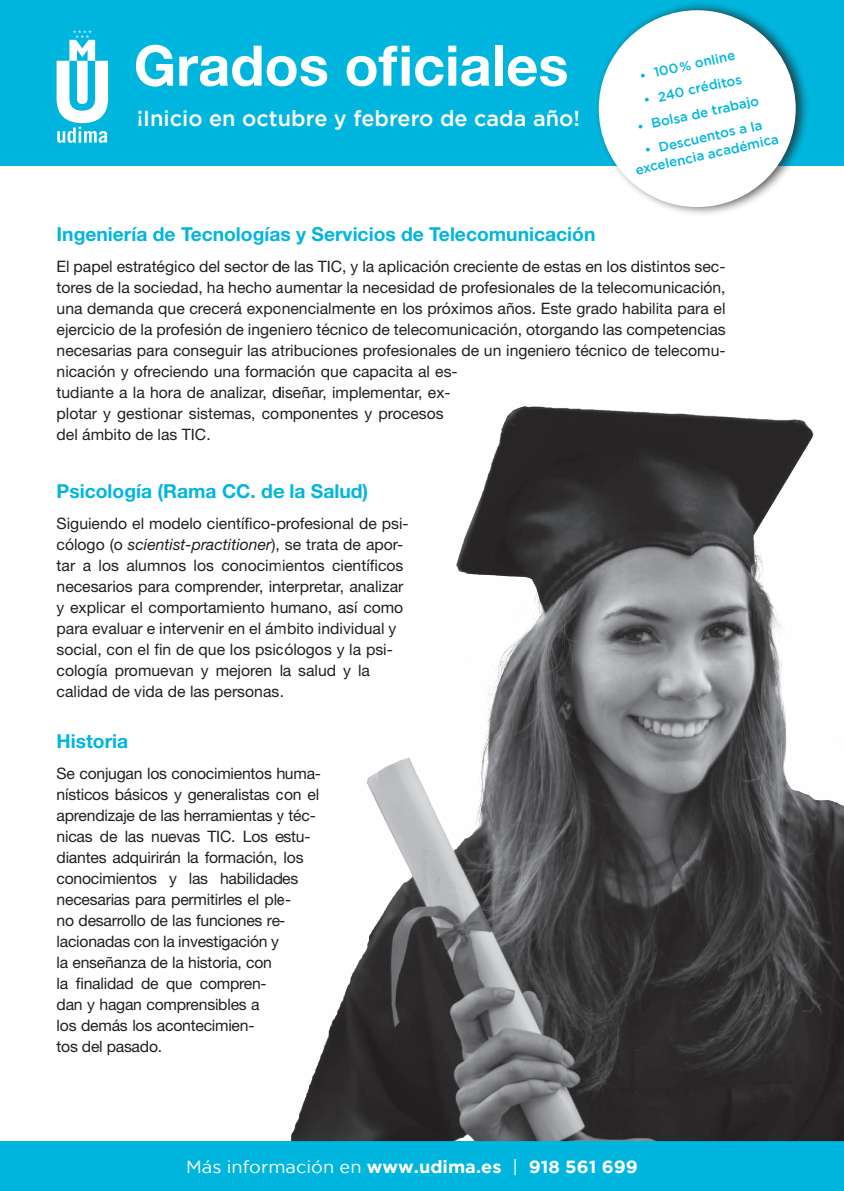
<style>
.page{position:relative;width:844px;height:1191px;background:#fff}
.page>*{position:absolute;margin:0;border:0;box-sizing:border-box;transform-origin:0 0}
.t1{font:700 56px "Helvetica Neue LT Std";color:#fff}
.P_clave_rtye{font:500 21.7px "Gotham";color:#fff}
.t2{font:700 19.25px "Helvetica Neue LT Std";color:#00b6de}
.t3{font:700 17.5px "Gotham";color:#fff;scale:1.04 1}
.t4{font:15.75px/21px "Helvetica Neue LT Std";color:#231f20}
.P_clave_rtye-2{font:500 13.3px/17.3px "Gotham";color:#00b6de;text-align:center}
.s1{font-style:italic}
.s2{font-weight:400}
</style>
<div class="page">
<div style="left:0;top:1141px;width:843px;height:50px;background:#00b6de"></div>
<div style="left:0;top:0;width:843px;height:165px;background:#00b6de"></div>
<img style="left:290px;top:406px;width:553px;height:735px">
<svg style="left:57px;top:30px;width:51px;height:113px"></svg>
<div style="left:594px;top:1px;width:216px;height:215px;background:#231f20;opacity:.75"></div>
<div style="left:598px;top:10px;width:197px;height:197px;background:#fff;border-radius:50%"></div>
<p class="t1" style="left:134px;top:31px;width:436px">Grados oficiales</p>
<p class="P_clave_rtye" style="left:137px;top:105px;width:444px">¡Inicio en octubre y febrero de cada año!</p>
<p class="P_clave_rtye-2" style="left:637px;top:67px;width:99px;rotate:-12deg">• 100% online</p>
<p class="P_clave_rtye-2" style="left:641px;top:91px;width:101px;rotate:-12deg">• 240 créditos</p>
<p class="P_clave_rtye-2" style="left:635px;top:118px;width:126px;rotate:-12deg">• Bolsa de trabajo</p>
<p class="P_clave_rtye-2" style="left:630px;top:144px;width:148px;rotate:-12deg">• Descuentos a la excelencia académica</p>
<p class="t2" style="left:57px;top:222px;width:540px">Ingeniería de Tecnologías y Servicios de Telecomunicación</p>
<p class="t4" style="left:57px;top:256px;width:670px">El papel estratégico del sector de las TIC, y la aplicación creciente de estas en los distintos sec&shy;tores de la sociedad, ha hecho aumentar la necesidad de profesionales de la telecomunicación, una demanda que crecerá exponencialmente en los próximos años. Este grado habilita para el ejercicio de la profesión de ingeniero técnico de telecomunicación, otorgando las competencias necesarias para conseguir las atribuciones profesionales de un ingeniero técnico de telecomu&shy;nicación y ofreciendo una formación que capacita al es-<br>tudiante a la hora de analizar, diseñar, implementar, ex-<br>plotar y gestionar sistemas, componentes y procesos<br>del ámbito de las TIC.</p>
<p class="t2" style="left:57px;top:479px;width:313px">Psicología (Rama CC. de la Salud)</p>
<p class="t4" style="left:57px;top:513px;width:353px">Siguiendo el modelo científico-profesional de psi&shy;cólogo (o <span class="s1">scientist-practitioner</span>), se trata de apor&shy;tar a los alumnos los conocimientos científicos necesarios para comprender, interpretar, analizar y explicar el comportamiento humano, así como para evaluar e intervenir en el ámbito individual y social, con el fin de que los psicólogos y la psi&shy;cología promuevan y mejoren la salud y la calidad de vida de las personas.</p>
<p class="t2" style="left:57px;top:729px;width:73px">Historia</p>
<p class="t4" style="left:57px;top:763px;width:266px">Se conjugan los conocimientos huma&shy;nísticos básicos y generalistas con el aprendizaje de las herramientas y téc&shy;nicas de las nuevas TIC. Los estu&shy;diantes adquirirán la formación, los conocimientos y las habilidades necesarias para permitirles el ple-<br>no desarrollo de las funciones re&shy;lacionadas con la investigación y<br>la enseñanza de la historia, con<br>la finalidad de que compren-<br>dan y hagan comprensibles a<br>los demás los acontecimien-<br>tos del pasado.</p>
<p class="t3" style="left:186px;top:1156px;width:436px"><span class="s2">Más información en</span> www.udima.es <span class="s2">|</span> 918 561 699</p>
</div>
